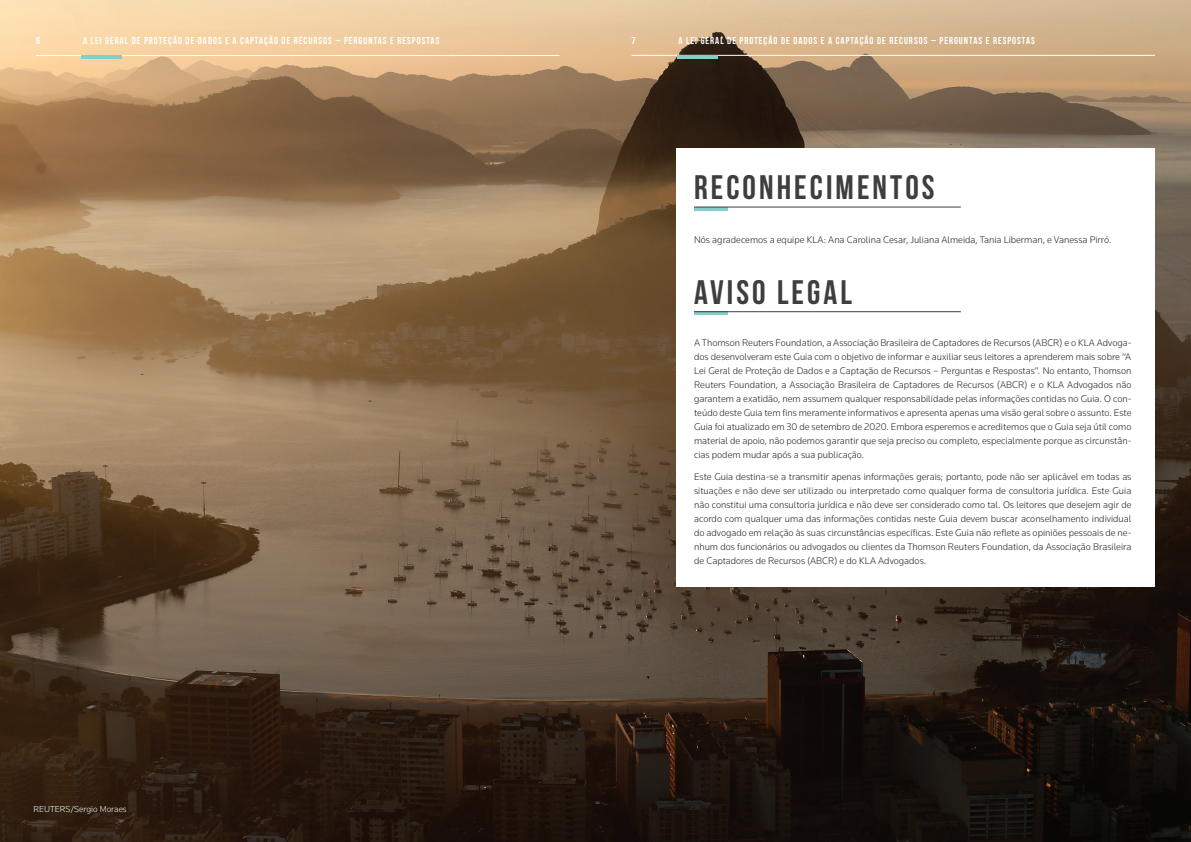
<style>
.page{position:relative;width:1191px;height:842px;background:#fff}
.page>*{position:absolute;margin:0;border:0;box-sizing:border-box;transform-origin:0 0}
.t1{font:700 34px "Bebas Neue";letter-spacing:.09em;color:#3e3e3f}
.t2{font:300 10px/14px "Knowledge";color:#231f20;text-align:justify}
.t3{font:700 10px "Bebas Neue";letter-spacing:.1em;color:#fff}
.t4{font:10px "Bebas Neue";color:#fff}
.t5{font:300 9px "Knowledge";color:#fff}
</style>
<div class="page">
<img style="left:0;top:0;width:1191px;height:842px">
<hr style="left:36px;top:55px;width:523px;height:1px;background:#fff">
<hr style="left:82px;top:55px;width:40px;height:4px;background:#83cec7">
<hr style="left:631px;top:55px;width:524px;height:1px;background:#fff">
<hr style="left:677px;top:55px;width:40px;height:4px;background:#83cec7">
<div style="left:676px;top:148px;width:479px;height:439px;background:#fff"></div>
<hr style="left:694px;top:207px;width:33px;height:3px;background:#83cec7">
<hr style="left:694px;top:207px;width:266px;height:1px;background:#3e3e3f">
<hr style="left:694px;top:312px;width:33px;height:3px;background:#83cec7">
<hr style="left:694px;top:312px;width:266px;height:1px;background:#3e3e3f">
<p class="t3" style="left:83px;top:35px;width:358px">A LEI GERAL DE PROTEÇÃO DE DADOS E A CAPTAÇÃO DE RECURSOS – PERGUNTAS E RESPOSTAS</p>
<p class="t3" style="left:678px;top:35px;width:358px">A LEI GERAL DE PROTEÇÃO DE DADOS E A CAPTAÇÃO DE RECURSOS – PERGUNTAS E RESPOSTAS</p>
<p class="t4" style="left:36px;top:35px;width:5px">6</p>
<p class="t4" style="left:631px;top:35px;width:5px">7</p>
<h1 class="t1" style="left:694px;top:169px;width:242px">RECONHECIMENTOS</h1>
<p class="t5" style="left:34px;top:803px;width:95px">REUTERS/Sergio Moraes</p>
<p class="t2" style="left:694px;top:233px;width:419px">Nós agradecemos a equipe KLA: Ana Carolina Cesar, Juliana Almeida, Tania Liberman, e Vanessa Pirró.</p>
<h1 class="t1" style="left:694px;top:273px;width:159px">AVISO LEGAL</h1>
<p class="t2" style="left:694px;top:335px;width:439px">A Thomson Reuters Foundation, a Associação Brasileira de Captadores de Recursos (ABCR) e o KLA Advoga&shy;dos desenvolveram este Guia com o objetivo de informar e auxiliar seus leitores a aprenderem mais sobre “A Lei Geral de Proteção de Dados e a Captação de Recursos – Perguntas e Respostas”. No entanto, Thomson Reuters Foundation, a Associação Brasileira de Captadores de Recursos (ABCR) e o KLA Advogados não garantem a exatidão, nem assumem qualquer responsabilidade pelas informações contidas no Guia. O con&shy;teúdo deste Guia tem fins meramente informativos e apresenta apenas uma visão geral sobre o assunto. Este Guia foi atualizado em 30 de setembro de 2020. Embora esperemos e acreditemos que o Guia seja útil como material de apoio, não podemos garantir que seja preciso ou completo, especialmente porque as circunstân&shy;cias podem mudar após a sua publicação.</p>
<p class="t2" style="left:694px;top:470px;width:439px">Este Guia destina-se a transmitir apenas informações gerais; portanto, pode não ser aplicável em todas as situações e não deve ser utilizado ou interpretado como qualquer forma de consultoria jurídica. Este Guia não constitui uma consultoria jurídica e não deve ser considerado como tal. Os leitores que desejem agir de acordo com qualquer uma das informações contidas neste Guia devem buscar aconselhamento individual do advogado em relação às suas circunstâncias específicas. Este Guia não reflete as opiniões pessoais de ne&shy;nhum dos funcionários ou advogados ou clientes da Thomson Reuters Foundation, da Associação Brasileira de Captadores de Recursos (ABCR) e do KLA Advogados.</p>
</div>
